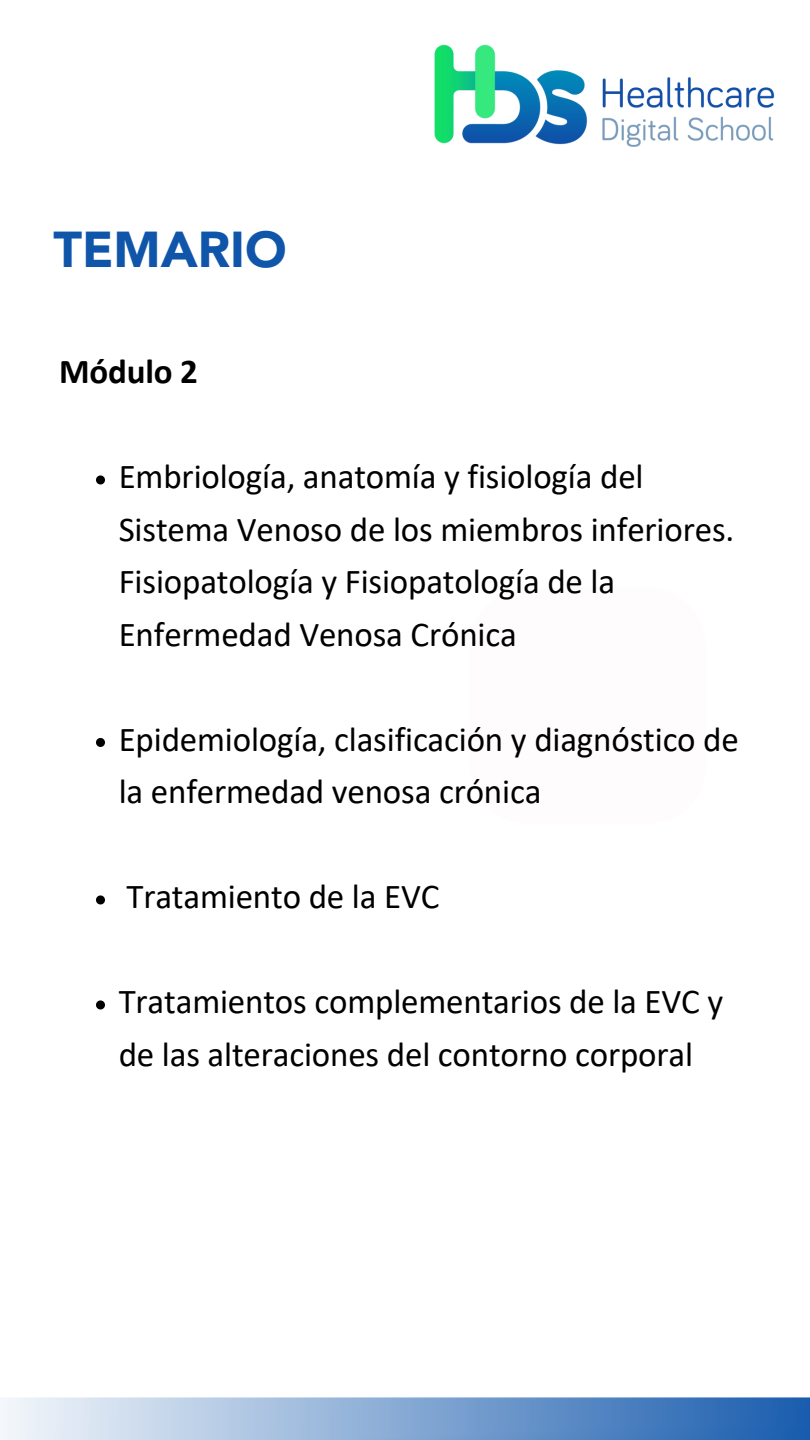
<style>
.page{position:relative;width:810px;height:1440px;background:#fff}
.page>*{position:absolute;margin:0;border:0;box-sizing:border-box;transform-origin:0 0}
.t1{font:900 50px "Avenir LT Std";color:#0f55aa}
.t2{font:35px/52.5px "Calibri";letter-spacing:-.005em;color:#000}
.t3{font:700 35px "Calibri";letter-spacing:-.005em;color:#000}
</style>
<div class="page">
<img style="left:434px;top:44px;width:341px;height:103px">
<svg style="left:96px;top:475px;width:9px;height:9px"></svg>
<svg style="left:96px;top:738px;width:9px;height:9px"></svg>
<svg style="left:96px;top:895px;width:9px;height:9px"></svg>
<svg style="left:96px;top:1000px;width:9px;height:9px"></svg>
<svg style="left:0;top:1397px;width:810px;height:43px;background:#87aad4"></svg>
<p class="t1" style="left:53px;top:229px;width:235px">TEMARIO</p>
<p class="t3" style="left:59px;top:357px;width:140px">Módulo 2</p>
<h1 class="t2" style="left:119px;top:453px;width:617px">Embriología, anatomía y fisiología del Sistema Venoso de los miembros inferiores.<br>Fisiopatología y Fisiopatología de la Enfermedad Venosa Crónica</h1>
<h2 class="t2" style="left:119px;top:716px;width:622px">Epidemiología, clasificación y diagnóstico de la enfermedad venosa crónica</h2>
<p class="t2" style="left:126px;top:873px;width:314px">Tratamiento de la EVC</p>
<p class="t2" style="left:119px;top:978px;width:606px">Tratamientos complementarios de la EVC y de las alteraciones del contorno corporal</p>
</div>
